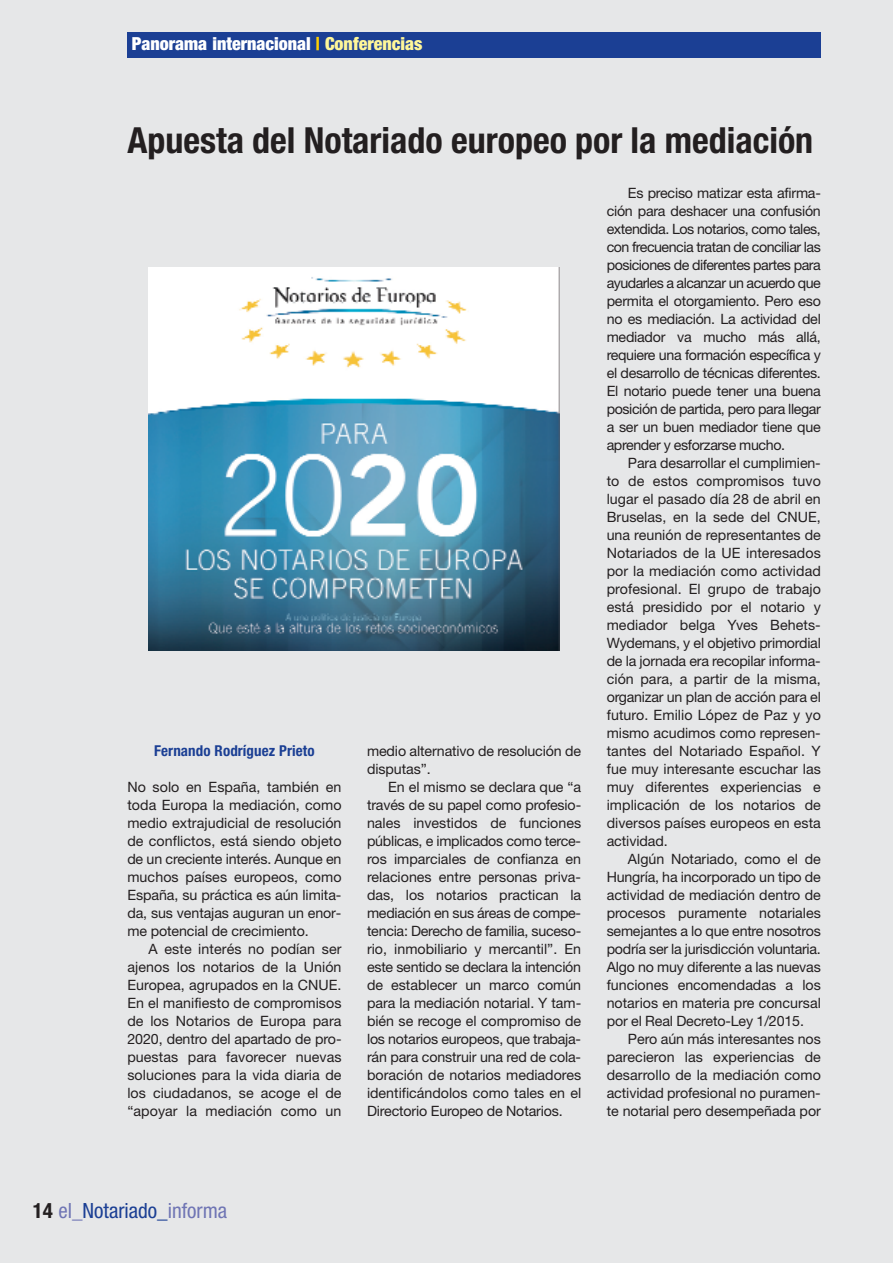
<style>
.page{position:relative;width:893px;height:1263px;background:#e6e7e8}
.page>*{position:absolute;margin:0;border:0;box-sizing:border-box;transform-origin:0 0}
.t1{font:700 condensed 36px "Helvetica Neue";color:#231f20}
.t2{font:condensed 21px "Helvetica Neue";color:#6f75b4}
.t3{font:900 condensed 18px "Helvetica Neue";color:#fff}
.t4{font:700 condensed 15px "Helvetica Neue";letter-spacing:.005em;color:#1b3f94}
.t5{font:14.25px "Helvetica Neue";letter-spacing:-.005em;color:#231f20}
.t6{font:14.25px "Helvetica Neue";letter-spacing:-.03em;color:#231f20}
.t7{font:14.25px "Helvetica Neue";letter-spacing:-.035em;color:#231f20}
.t8{font:14.25px "Helvetica Neue";letter-spacing:-.025em;color:#231f20}
.t9{font:14.25px "Helvetica Neue";letter-spacing:-.04em;color:#231f20}
.s1{color:#ffcf00}
.s2{color:#fff799}
.s3{font-weight:700;color:#231f20}
.s4{color:#1b3f94}
</style>
<div class="page">
<div style="left:127px;top:32px;width:694px;height:25px;background:#1b3f94"></div>
<img style="left:149px;top:267px;width:411px;height:383px">
<p class="t3" style="left:132px;top:37px;width:292px">Panorama internacional <span class="s1">|</span> <span class="s2">Conferencias</span></p>
<p class="t1" style="left:127px;top:128px;width:687px">Apuesta del Notariado europeo por la mediación</p>
<p class="t4" style="left:154px;top:745px;width:162px">Fernando Rodríguez Prieto</p>
<p class="t5" style="left:127px;top:782px;width:216px">No solo en España, también en</p>
<p class="t5" style="left:127px;top:800px;width:216px">toda Europa la mediación, como</p>
<p class="t5" style="left:127px;top:818px;width:216px">medio extrajudicial de resolución</p>
<p class="t5" style="left:127px;top:836px;width:216px">de conflictos, está siendo objeto</p>
<p class="t5" style="left:127px;top:854px;width:216px">de un creciente interés. Aunque en</p>
<p class="t5" style="left:127px;top:872px;width:216px">muchos países europeos, como</p>
<p class="t5" style="left:127px;top:890px;width:216px">España, su práctica es aún limita-</p>
<p class="t5" style="left:127px;top:908px;width:216px">da, sus ventajas auguran un enor-</p>
<p class="t5" style="left:127px;top:926px;width:183px">me potencial de crecimiento.</p>
<p class="t5" style="left:149px;top:944px;width:194px">A este interés no podían ser</p>
<p class="t5" style="left:127px;top:962px;width:216px">ajenos los notarios de la Unión</p>
<p class="t5" style="left:127px;top:980px;width:216px">Europea, agrupados en la CNUE.</p>
<p class="t5" style="left:127px;top:998px;width:216px">En el manifiesto de compromisos</p>
<p class="t5" style="left:127px;top:1016px;width:216px">de los Notarios de Europa para</p>
<p class="t5" style="left:127px;top:1034px;width:216px">2020, dentro del apartado de pro-</p>
<p class="t5" style="left:127px;top:1052px;width:216px">puestas para favorecer nuevas</p>
<p class="t5" style="left:127px;top:1070px;width:216px">soluciones para la vida diaria de</p>
<p class="t5" style="left:127px;top:1088px;width:216px">los ciudadanos, se acoge el de</p>
<p class="t5" style="left:127px;top:1106px;width:216px">“apoyar la mediación como un</p>
<p class="t5" style="left:367px;top:746px;width:216px">medio alternativo de resolución de</p>
<p class="t5" style="left:367px;top:764px;width:65px">disputas”.</p>
<p class="t5" style="left:388px;top:782px;width:194px">En el mismo se declara que “a</p>
<p class="t5" style="left:367px;top:800px;width:216px">través de su papel como profesio-</p>
<p class="t5" style="left:367px;top:818px;width:216px">nales investidos de funciones</p>
<p class="t5" style="left:367px;top:836px;width:216px">públicas, e implicados como terce-</p>
<p class="t5" style="left:367px;top:854px;width:216px">ros imparciales de confianza en</p>
<p class="t5" style="left:367px;top:872px;width:216px">relaciones entre personas priva-</p>
<p class="t5" style="left:367px;top:890px;width:216px">das, los notarios practican la</p>
<p class="t5" style="left:367px;top:908px;width:216px">mediación en sus áreas de compe-</p>
<p class="t5" style="left:367px;top:926px;width:216px">tencia: Derecho de familia, suceso-</p>
<p class="t5" style="left:367px;top:944px;width:216px">rio, inmobiliario y mercantil”. En</p>
<p class="t5" style="left:367px;top:962px;width:216px">este sentido se declara la intención</p>
<p class="t5" style="left:367px;top:980px;width:216px">de establecer un marco común</p>
<p class="t5" style="left:367px;top:998px;width:216px">para la mediación notarial. Y tam-</p>
<p class="t5" style="left:367px;top:1016px;width:216px">bién se recoge el compromiso de</p>
<p class="t5" style="left:367px;top:1034px;width:216px">los notarios europeos, que trabaja-</p>
<p class="t5" style="left:367px;top:1052px;width:216px">rán para construir una red de cola-</p>
<p class="t5" style="left:367px;top:1070px;width:216px">boración de notarios mediadores</p>
<p class="t5" style="left:367px;top:1088px;width:216px">identificándolos como tales en el</p>
<p class="t5" style="left:367px;top:1106px;width:197px">Directorio Europeo de Notarios.</p>
<p class="t5" style="left:628px;top:188px;width:194px">Es preciso matizar esta afirma-</p>
<p class="t5" style="left:607px;top:206px;width:216px">ción para deshacer una confusión</p>
<p class="t6" style="left:607px;top:224px;width:216px">extendida. Los notarios, como tales,</p>
<p class="t7" style="left:607px;top:242px;width:216px">con frecuencia tratan de conciliar las</p>
<p class="t7" style="left:607px;top:260px;width:216px">posiciones de diferentes partes para</p>
<p class="t9" style="left:607px;top:278px;width:216px">ayudarles a alcanzar un acuerdo que</p>
<p class="t5" style="left:607px;top:296px;width:216px">permita el otorgamiento. Pero eso</p>
<p class="t5" style="left:607px;top:314px;width:216px">no es mediación. La actividad del</p>
<p class="t5" style="left:607px;top:332px;width:216px">mediador va mucho más allá,</p>
<p class="t8" style="left:607px;top:350px;width:216px">requiere una formación específica y</p>
<p class="t8" style="left:607px;top:368px;width:216px">el desarrollo de técnicas diferentes.</p>
<p class="t5" style="left:607px;top:386px;width:216px">El notario puede tener una buena</p>
<p class="t6" style="left:607px;top:404px;width:216px">posición de partida, pero para llegar</p>
<p class="t5" style="left:607px;top:422px;width:216px">a ser un buen mediador tiene que</p>
<p class="t6" style="left:607px;top:440px;width:180px">aprender y esforzarse mucho.</p>
<p class="t5" style="left:628px;top:458px;width:194px">Para desarrollar el cumplimien-</p>
<p class="t5" style="left:607px;top:476px;width:216px">to de estos compromisos tuvo</p>
<p class="t5" style="left:607px;top:494px;width:216px">lugar el pasado día 28 de abril en</p>
<p class="t5" style="left:607px;top:512px;width:216px">Bruselas, en la sede del CNUE,</p>
<p class="t5" style="left:607px;top:530px;width:216px">una reunión de representantes de</p>
<p class="t5" style="left:607px;top:548px;width:216px">Notariados de la UE interesados</p>
<p class="t5" style="left:607px;top:566px;width:216px">por la mediación como actividad</p>
<p class="t5" style="left:607px;top:584px;width:216px">profesional. El grupo de trabajo</p>
<p class="t5" style="left:607px;top:602px;width:216px">está presidido por el notario y</p>
<p class="t5" style="left:607px;top:620px;width:216px">mediador belga Yves Behets-</p>
<p class="t5" style="left:607px;top:638px;width:216px">Wydemans, y el objetivo primordial</p>
<p class="t5" style="left:607px;top:656px;width:216px">de la jornada era recopilar informa-</p>
<p class="t5" style="left:607px;top:674px;width:216px">ción para, a partir de la misma,</p>
<p class="t5" style="left:607px;top:692px;width:216px">organizar un plan de acción para el</p>
<p class="t5" style="left:607px;top:710px;width:216px">futuro. Emilio López de Paz y yo</p>
<p class="t5" style="left:607px;top:728px;width:216px">mismo acudimos como represen-</p>
<p class="t5" style="left:607px;top:746px;width:216px">tantes del Notariado Español. Y</p>
<p class="t5" style="left:607px;top:764px;width:216px">fue muy interesante escuchar las</p>
<p class="t5" style="left:607px;top:782px;width:216px">muy diferentes experiencias e</p>
<p class="t5" style="left:607px;top:800px;width:216px">implicación de los notarios de</p>
<p class="t5" style="left:607px;top:818px;width:216px">diversos países europeos en esta</p>
<p class="t5" style="left:607px;top:836px;width:63px">actividad.</p>
<p class="t5" style="left:628px;top:854px;width:194px">Algún Notariado, como el de</p>
<p class="t5" style="left:607px;top:872px;width:216px">Hungría, ha incorporado un tipo de</p>
<p class="t5" style="left:607px;top:890px;width:216px">actividad de mediación dentro de</p>
<p class="t5" style="left:607px;top:908px;width:216px">procesos puramente notariales</p>
<p class="t5" style="left:607px;top:926px;width:216px">semejantes a lo que entre nosotros</p>
<p class="t5" style="left:607px;top:944px;width:216px">podría ser la jurisdicción voluntaria.</p>
<p class="t5" style="left:607px;top:962px;width:216px">Algo no muy diferente a las nuevas</p>
<p class="t5" style="left:607px;top:980px;width:216px">funciones encomendadas a los</p>
<p class="t5" style="left:607px;top:998px;width:216px">notarios en materia pre concursal</p>
<p class="t5" style="left:607px;top:1016px;width:199px">por el Real Decreto-Ley 1/2015.</p>
<p class="t5" style="left:628px;top:1034px;width:194px">Pero aún más interesantes nos</p>
<p class="t5" style="left:607px;top:1052px;width:216px">parecieron las experiencias de</p>
<p class="t5" style="left:607px;top:1070px;width:216px">desarrollo de la mediación como</p>
<p class="t5" style="left:607px;top:1088px;width:216px">actividad profesional no puramen-</p>
<p class="t5" style="left:607px;top:1106px;width:216px">te notarial pero desempeñada por</p>
<p class="t2" style="left:33px;top:1203px;width:196px"><span class="s3">14</span> el_<span class="s4">Notariado_</span>informa</p>
</div>
